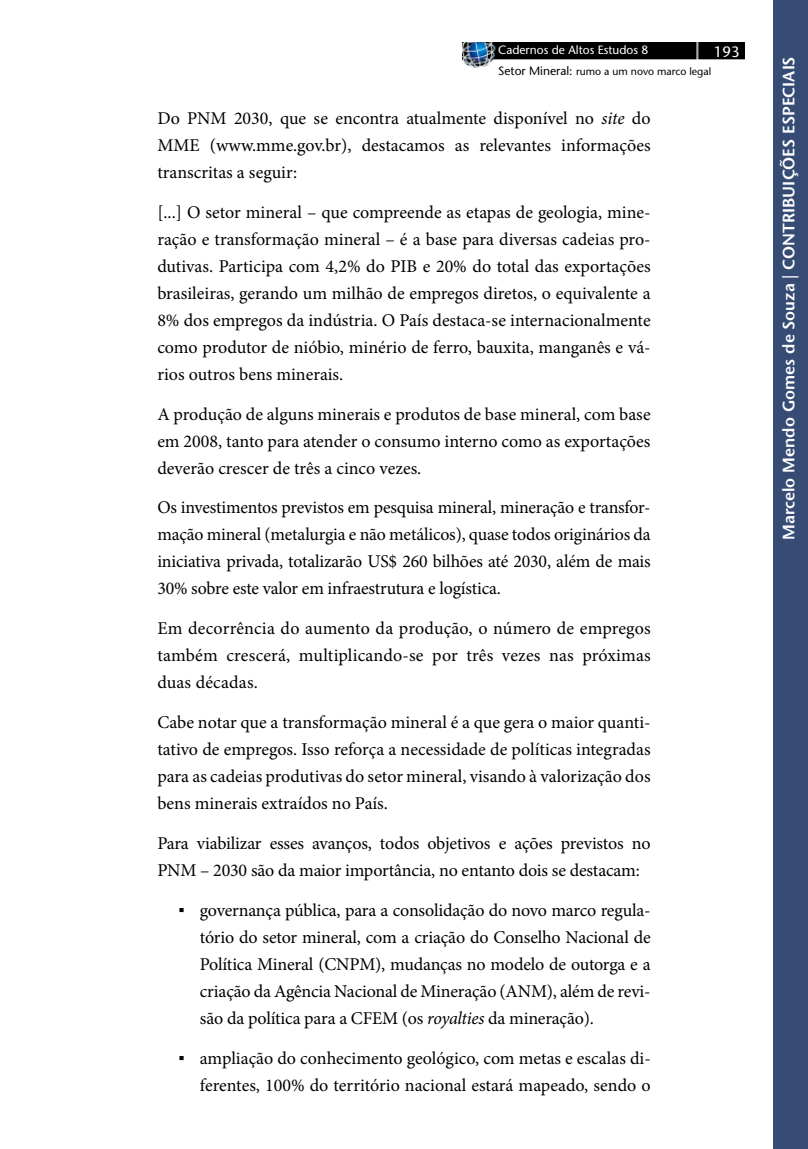
<style>
.page{position:relative;width:808px;height:1149px;background:#fff}
.page>*{position:absolute;margin:0;border:0;box-sizing:border-box;transform-origin:0 0}
.t1{font:18px/27px "Minion Pro";letter-spacing:-.005em;color:#000;text-align:justify}
.t2{font:600 16.5px "Stone Sans";color:#fff}
.t3{font:500 15px "Stone Sans Std";color:#fff}
.t4{font:500 12px "Stone Sans Std";color:#fff}
.t5{font:500 10.5px "Stone Sans Std";color:#000}
.s1{font-size:12px}
.s2{font-style:italic}
.s3{font-family:"Arial";font-weight:900}
</style>
<div class="page">
<img style="left:462px;top:42px;width:282px;height:26px">
<div style="left:773px;top:0;width:35px;height:1148px;background:#364c75"></div>
<p class="t4" style="left:498px;top:43px;width:152px">Cadernos de Altos Estudos 8</p>
<p class="t5" style="left:498px;top:65px;width:215px"><span class="s1">Setor Mineral:</span> rumo a um novo marco legal</p>
<p class="t1" style="left:157px;top:104px;width:495px">Do PNM 2030, que se encontra atualmente disponível no <span class="s2">site</span> do MME (www.mme.gov.br), destacamos as relevantes informações transcritas a seguir:</p>
<p class="t1" style="left:157px;top:198px;width:495px">[...] O setor mineral – que compreende as etapas de geologia, mine&shy;ração e transformação mineral – é a base para diversas cadeias pro&shy;dutivas. Participa com 4,2% do PIB e 20% do total das exportações brasileiras, gerando um milhão de empregos diretos, o equivalente a 8% dos empregos da indústria. O País destaca-se internacionalmente como produtor de nióbio, minério de ferro, bauxita, manganês e vá&shy;rios outros bens minerais.</p>
<p class="t1" style="left:157px;top:400px;width:495px">A produção de alguns minerais e produtos de base mineral, com base em 2008, tanto para atender o consumo interno como as exportações deverão crescer de três a cinco vezes.</p>
<p class="t1" style="left:157px;top:494px;width:495px">Os investimentos previstos em pesquisa mineral, mineração e transfor&shy;mação mineral (metalurgia e não metálicos), quase todos originários da iniciativa privada, totalizarão US$ 260 bilhões até 2030, além de mais 30% sobre este valor em infraestrutura e logística.</p>
<p class="t1" style="left:157px;top:614px;width:495px">Em decorrência do aumento da produção, o número de empregos também crescerá, multiplicando-se por três vezes nas próximas duas décadas.</p>
<p class="t1" style="left:157px;top:708px;width:495px">Cabe notar que a transformação mineral é a que gera o maior quanti&shy;tativo de empregos. Isso reforça a necessidade de políticas integradas para as cadeias produtivas do setor mineral, visando à valorização dos bens minerais extraídos no País.</p>
<p class="t1" style="left:157px;top:829px;width:495px">Para viabilizar esses avanços, todos objetivos e ações previstos no<br>PNM – 2030 são da maior importância, no entanto dois se destacam:</p>
<p class="t1" style="left:200px;top:896px;width:452px;text-indent:-21px"><span class="s3">▪</span> governança pública, para a consolidação do novo marco regula&shy;tório do setor mineral, com a criação do Conselho Nacional de Política Mineral (CNPM), mudanças no modelo de outorga e a criação da Agência Nacional de Mineração (ANM), além de revi&shy;são da política para a CFEM (os <span class="s2">royalties</span> da mineração).</p>
<p class="t1" style="left:179px;top:1044px;width:474px;text-align:right"><span class="s3">▪</span> ampliação do conhecimento geológico, com metas e escalas di&shy;ferentes, 100% do território nacional estará mapeado, sendo o</p>
<p class="t3" style="left:714px;top:43px;width:27px">193</p>
<p class="t2" style="left:779px;top:540px;width:485px;rotate:-90deg">Marcelo Mendo Gomes de Souza | CONTRIBUIÇÕES ESPECIAIS</p>
</div>
